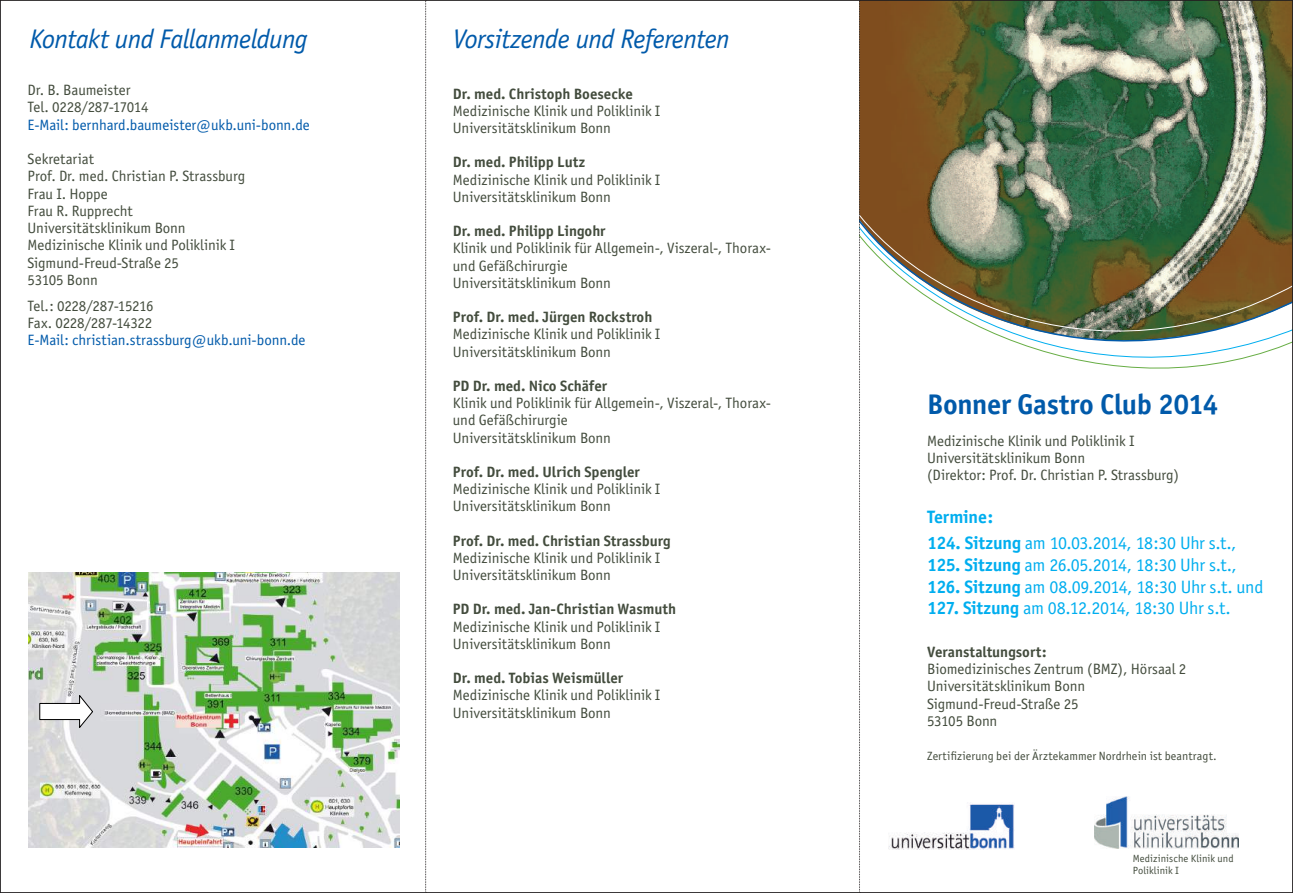
<style>
.page{position:relative;width:1293px;height:893px;background:#fff}
.page>*{position:absolute;margin:0;border:0;box-sizing:border-box;transform-origin:0 0}
.t1{font:700 28.5px "Officina Sans";letter-spacing:-.015em;color:#015aaa}
.t2{font:italic 27px "Officina Sans";letter-spacing:-.02em;color:#015aaa}
.t3{font:18px/21.8px "Officina Sans";letter-spacing:-.02em;color:#00aeef}
.t4{font:15px/17.2px "Officina Sans";letter-spacing:-.005em;color:#434c3d}
.t5{font:700 15px "Officina Sans";letter-spacing:-.005em;color:#434c3d}
.t6{font:15px "Officina Sans";letter-spacing:-.005em;color:#015aaa}
.t7{font:12px "Officina Sans";letter-spacing:.005em;color:#434c3d}
.t8{font:10.5px/12.8px "Officina Sans";letter-spacing:.01em;color:#434c3d}
.s1{font-weight:700}
</style>
<div class="page">
<img style="left:860px;top:2px;width:431px;height:182px">
<img style="left:860px;top:184px;width:431px;height:185px">
<img style="left:888px;top:802px;width:126px;height:48px">
<img style="left:1094px;top:797px;width:144px;height:52px">
<svg style="left:425px;top:2px;width:2px;height:889px"></svg>
<svg style="left:859px;top:2px;width:1px;height:889px"></svg>
<img style="left:29px;top:572px;width:371px;height:275px">
<svg style="left:39px;top:694px;width:55px;height:36px"></svg>
<h2 class="t2" style="left:29px;top:24px;width:279px">Kontakt und Fallanmeldung</h2>
<p class="t4" style="left:28px;top:81px;width:122px">Dr. B. Baumeister<br>Tel. 0228/287-17014</p>
<p class="t6" style="left:28px;top:116px;width:283px">E-Mail: bernhard.baumeister@ukb.uni-bonn.de</p>
<p class="t4" style="left:28px;top:150px;width:219px">Sekretariat<br>Prof. Dr. med. Christian P. Strassburg<br>Frau I. Hoppe<br>Frau R. Rupprecht<br>Universitätsklinikum Bonn<br>Medizinische Klinik und Poliklinik I<br>Sigmund-Freud-Straße 25<br>53105 Bonn</p>
<p class="t4" style="left:28px;top:297px;width:128px">Tel.: 0228/287-15216<br>Fax. 0228/287-14322</p>
<p class="t6" style="left:28px;top:331px;width:279px">E-Mail: christian.strassburg@ukb.uni-bonn.de</p>
<h2 class="t2" style="left:453px;top:23px;width:278px">Vorsitzende und Referenten</h2>
<p class="t5" style="left:453px;top:84px;width:181px">Dr. med. Christoph Boesecke</p>
<p class="t4" style="left:453px;top:102px;width:209px">Medizinische Klinik und Poliklinik I<br>Universitätsklinikum Bonn</p>
<p class="t5" style="left:453px;top:153px;width:134px">Dr. med. Philipp Lutz</p>
<p class="t4" style="left:453px;top:171px;width:209px">Medizinische Klinik und Poliklinik I<br>Universitätsklinikum Bonn</p>
<p class="t5" style="left:453px;top:222px;width:154px">Dr. med. Philipp Lingohr</p>
<p class="t4" style="left:453px;top:240px;width:319px">Klinik und Poliklinik für Allgemein-, Viszeral-, Thorax&shy;und Gefäßchirurgie<br>Universitätsklinikum Bonn</p>
<p class="t5" style="left:453px;top:308px;width:201px">Prof. Dr. med. Jürgen Rockstroh</p>
<p class="t4" style="left:453px;top:326px;width:209px">Medizinische Klinik und Poliklinik I<br>Universitätsklinikum Bonn</p>
<p class="t5" style="left:453px;top:376px;width:156px">PD Dr. med. Nico Schäfer</p>
<p class="t4" style="left:453px;top:394px;width:319px">Klinik und Poliklinik für Allgemein-, Viszeral-, Thorax&shy;und Gefäßchirurgie<br>Universitätsklinikum Bonn</p>
<p class="t5" style="left:453px;top:462px;width:188px">Prof. Dr. med. Ulrich Spengler</p>
<p class="t4" style="left:453px;top:480px;width:209px">Medizinische Klinik und Poliklinik I<br>Universitätsklinikum Bonn</p>
<p class="t5" style="left:453px;top:531px;width:219px">Prof. Dr. med. Christian Strassburg</p>
<p class="t4" style="left:453px;top:549px;width:209px">Medizinische Klinik und Poliklinik I<br>Universitätsklinikum Bonn</p>
<p class="t5" style="left:453px;top:600px;width:225px">PD Dr. med. Jan-Christian Wasmuth</p>
<p class="t4" style="left:453px;top:618px;width:209px">Medizinische Klinik und Poliklinik I<br>Universitätsklinikum Bonn</p>
<p class="t5" style="left:453px;top:669px;width:172px">Dr. med. Tobias Weismüller</p>
<p class="t4" style="left:453px;top:687px;width:209px">Medizinische Klinik und Poliklinik I<br>Universitätsklinikum Bonn</p>
<h1 class="t1" style="left:927px;top:387px;width:293px">Bonner Gastro Club 2014</h1>
<p class="t4" style="left:927px;top:432px;width:253px">Medizinische Klinik und Poliklinik I<br>Universitätsklinikum Bonn<br>(Direktor: Prof. Dr. Christian P. Strassburg)</p>
<p class="t3" style="left:927px;top:504px;width:311px;line-height:26px"><span class="s1">Termine:<br>124. Sitzung</span> am 10.03.2014, 18:30 Uhr s.t.,</p>
<p class="t3" style="left:927px;top:554px;width:338px"><span class="s1">125. Sitzung</span> am 26.05.2014, 18:30 Uhr s.t.,<br><span class="s1">126. Sitzung</span> am 08.09.2014, 18:30 Uhr s.t. und<br><span class="s1">127. Sitzung</span> am 08.12.2014, 18:30 Uhr s.t.</p>
<p class="t5" style="left:927px;top:642px;width:121px">Veranstaltungsort:</p>
<p class="t4" style="left:927px;top:660px;width:261px">Biomedizinisches Zentrum (BMZ), Hörsaal 2<br>Universitätsklinikum Bonn<br>Sigmund-Freud-Straße 25<br>53105 Bonn</p>
<p class="t7" style="left:927px;top:748px;width:291px">Zertifizierung bei der Ärztekammer Nordrhein ist beantragt.</p>
<p class="t8" style="left:1132px;top:852px;width:102px">Medizinische Klinik und<br>Poliklinik I</p>
</div>
